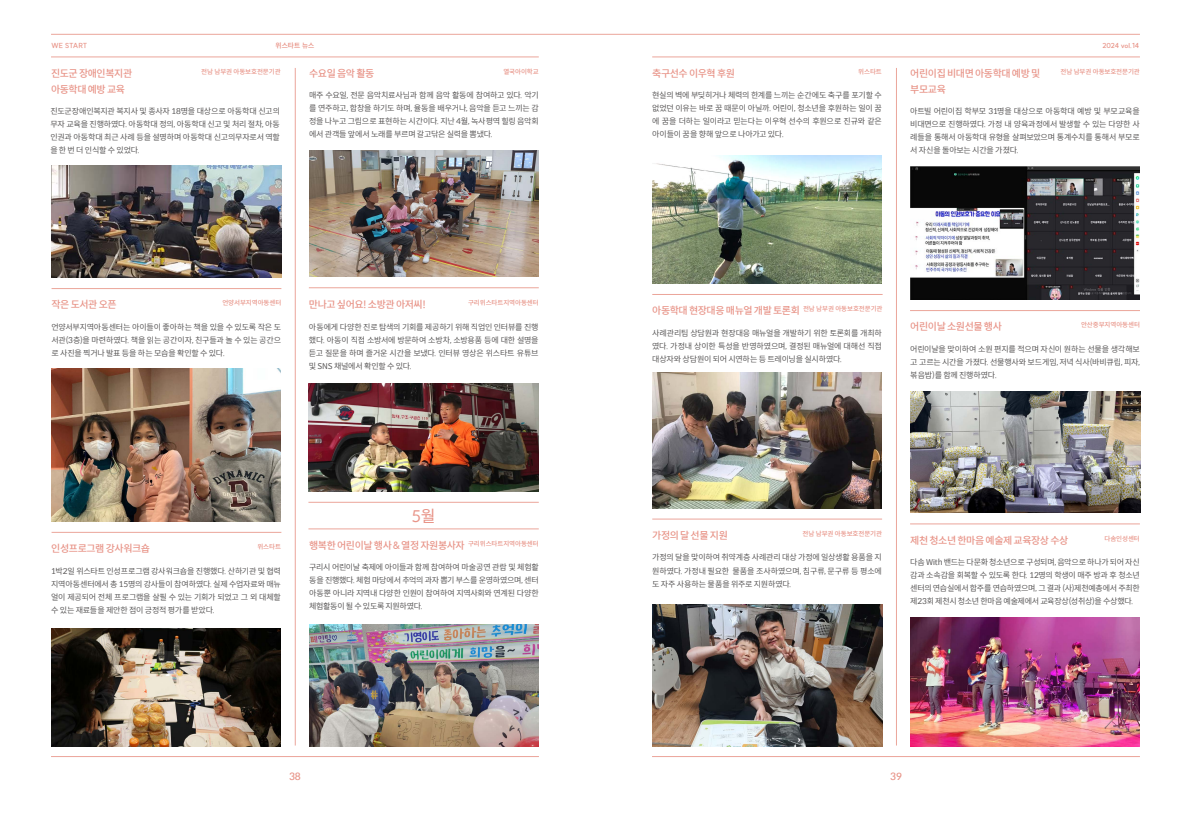
<style>
.page{position:relative;width:1191px;height:823px;background:#fff}
.page>*{position:absolute;margin:0;border:0;box-sizing:border-box;transform-origin:0 0}
.t1{font:16px "Spoqa Han Sans Neo";color:#e89488}
.t2{font:500 10px/16px "Spoqa Han Sans Neo";letter-spacing:-.04em;color:#e89488}
.t3{font:8px/13px "Spoqa Han Sans Neo";letter-spacing:-.03em;color:#595757;text-align:justify}
.t4{font:700 7px "SUIT";color:#e89488}
.t5{font:500 6.5px "Spoqa Han Sans Neo";letter-spacing:-.015em;color:#e89488}
</style>
<div class="page">
<hr style="left:51px;top:755px;width:488px;height:1px;background:#eba59a">
<hr style="left:51px;top:57px;width:488px;height:1px;background:#eba59a">
<hr style="left:295px;top:68px;width:1px;height:677px;background:#eba59a">
<img style="left:51px;top:628px;width:230px;height:118px">
<hr style="left:309px;top:287px;width:230px;height:1px;background:#eba59a">
<img style="left:309px;top:624px;width:230px;height:122px">
<hr style="left:52px;top:288px;width:229px;height:1px;background:#eba59a">
<hr style="left:52px;top:531px;width:229px;height:1px;background:#eba59a">
<img style="left:51px;top:368px;width:230px;height:153px">
<img style="left:51px;top:165px;width:230px;height:112px">
<img style="left:309px;top:383px;width:230px;height:108px">
<hr style="left:308px;top:501px;width:231px;height:1px;background:#eba59a">
<hr style="left:308px;top:528px;width:231px;height:1px;background:#eba59a">
<hr style="left:652px;top:57px;width:488px;height:1px;background:#eba59a">
<hr style="left:652px;top:755px;width:488px;height:1px;background:#eba59a">
<hr style="left:51px;top:34px;width:1089px;height:1px;background:#eba59a">
<hr style="left:896px;top:68px;width:1px;height:677px;background:#eba59a">
<hr style="left:652px;top:294px;width:230px;height:1px;background:#eba59a">
<img style="left:652px;top:155px;width:230px;height:128px">
<img style="left:910px;top:167px;width:229px;height:132px">
<hr style="left:910px;top:310px;width:230px;height:1px;background:#eba59a">
<img style="left:652px;top:604px;width:230px;height:142px">
<img style="left:910px;top:391px;width:230px;height:121px">
<hr style="left:910px;top:523px;width:229px;height:1px;background:#eba59a">
<img style="left:910px;top:617px;width:230px;height:129px">
<hr style="left:652px;top:518px;width:230px;height:1px;background:#eba59a">
<img style="left:652px;top:372px;width:230px;height:135px">
<img style="left:309px;top:150px;width:230px;height:126px">
<p class="t4" style="left:51px;top:42px;width:38px">WE START</p>
<p class="t4" style="left:275px;top:42px;width:40px">위스타트 뉴스</p>
<p class="t4" style="left:1102px;top:42px;width:38px">2024 vol.14</p>
<p class="t2" style="left:51px;top:65px;width:83px">진도군 장애인복지관 아동학대 예방 교육</p>
<p class="t5" style="left:201px;top:66px;width:81px">전남 남부권 아동보호전문기관</p>
<p class="t3" style="left:50px;top:104px;width:231px">진도군장애인복지관 복지사 및 종사자 18명을 대상으로 아동학대 신고의 무자 교육을 진행하였다. 아동학대 정의, 아동학대 신고 및 처리 절차, 아동 인권과 아동학대 최근 사례 등을 설명하며 아동학대 신고의무자로서 역할 을 한 번 더 인식할 수 있었다.</p>
<p class="t2" style="left:309px;top:65px;width:67px">수요일 음악 활동</p>
<p class="t5" style="left:503px;top:66px;width:37px">열국아이학교</p>
<p class="t3" style="left:309px;top:89px;width:231px">매주 수요일, 전문 음악치료사님과 함께 음악 활동에 참여하고 있다. 악기 를 연주하고, 합창을 하기도 하며, 율동을 배우거나, 음악을 듣고 느끼는 감 정을 나누고 그림으로 표현하는 시간이다. 지난 4월, 녹사평역 힐링 음악회 에서 관객들 앞에서 노래를 부르며 갈고닦은 실력을 뽐냈다.</p>
<p class="t2" style="left:652px;top:65px;width:84px">축구선수 이우혁 후원</p>
<p class="t5" style="left:858px;top:66px;width:25px">위스타트</p>
<p class="t3" style="left:652px;top:89px;width:231px">현실의 벽에 부딪히거나 체력의 한계를 느끼는 순간에도 축구를 포기할 수 없었던 이유는 바로 꿈 때문이 아닐까. 어린이, 청소년을 후원하는 일이 꿈 에 꿈을 더하는 일이라고 믿는다는 이우혁 선수의 후원으로 진규와 같은 아이들이 꿈을 향해 앞으로 나아가고 있다.</p>
<p class="t2" style="left:910px;top:65px;width:132px">어린이집 비대면 아동학대 예방 및 부모교육</p>
<p class="t5" style="left:1060px;top:66px;width:81px">전남 남부권 아동보호전문기관</p>
<p class="t3" style="left:910px;top:105px;width:231px">아트빌 어린이집 학부모 31명을 대상으로 아동학대 예방 및 부모교육을 비대면으로 진행하였다. 가정 내 양육과정에서 발생할 수 있는 다양한 사 례들을 통해서 아동학대 유형을 살펴보았으며 통계수치를 통해서 부모로 서 자신을 돌아보는 시간을 가졌다.</p>
<p class="t2" style="left:51px;top:296px;width:67px">작은 도서관 오픈</p>
<p class="t5" style="left:222px;top:298px;width:60px">언양서부지역아동센터</p>
<p class="t2" style="left:309px;top:296px;width:118px">만나고 싶어요! 소방관 아저씨!</p>
<p class="t5" style="left:468px;top:298px;width:72px">구리위스타트지역아동센터</p>
<p class="t2" style="left:652px;top:302px;width:232px">아동학대 현장대응 매뉴얼 개발 토론회 <sup>전남</sup> <sup>남부권</sup> <sup>아동보호전문기관</sup></p>
<p class="t3" style="left:51px;top:320px;width:231px">언양서부지역아동센터는 아이들이 좋아하는 책을 있을 수 있도록 작은 도 서관(3층)을 마련하였다. 책을 읽는 공간이자, 친구들과 놀 수 있는 공간으 로 사진을 찍거나 발표 등을 하는 모습을 확인할 수 있다.</p>
<p class="t3" style="left:309px;top:320px;width:231px">아동에게 다양한 진로 탐색의 기회를 제공하기 위해 직업인 인터뷰를 진행 했다. 아동이 직접 소방서에 방문하여 소방차, 소방용품 등에 대한 설명을 듣고 질문을 하며 즐거운 시간을 보냈다. 인터뷰 영상은 위스타트 유튜브 및 SNS 채널에서 확인할 수 있다.</p>
<p class="t3" style="left:652px;top:326px;width:231px">사례관리팀 상담원과 현장대응 매뉴얼을 개발하기 위한 토론회를 개최하 였다. 가정내 상이한 특성을 반영하였으며, 결정된 매뉴얼에 대해선 직접 대상자와 상담원이 되어 시연하는 등 트레이닝을 실시하였다.</p>
<p class="t2" style="left:910px;top:318px;width:93px">어린이날 소원선물 행사</p>
<p class="t5" style="left:1081px;top:320px;width:60px">안산중부지역아동센터</p>
<p class="t3" style="left:910px;top:342px;width:231px">어린이날을 맞이하여 소원 편지를 적으며 자신이 원하는 선물을 생각해보 고 고르는 시간을 가졌다. 선물행사와 보드게임, 저녁 식사(바비큐립, 피자, 볶음밥)를 함께 진행하였다.</p>
<h1 class="t1" style="left:411px;top:504px;width:25px">5월</h1>
<p class="t2" style="left:51px;top:540px;width:100px">인성프로그램 강사워크숍</p>
<p class="t5" style="left:257px;top:541px;width:25px">위스타트</p>
<p class="t3" style="left:51px;top:563px;width:231px">1박2일 위스타트 인성프로그램 강사워크숍을 진행했다. 산하기관 및 협력 지역아동센터에서 총 15명의 강사들이 참여하였다. 실제 수업자료와 매뉴 얼이 제공되어 전체 프로그램을 살필 수 있는 기회가 되었고 그 외 대체할 수 있는 재료들을 제안한 점이 긍정적 평가를 받았다.</p>
<p class="t2" style="left:309px;top:536px;width:231px">행복한 어린이날 행사 &amp; 열정 자원봉사자 <sup>구리위스타트지역아동센터</sup></p>
<p class="t3" style="left:309px;top:560px;width:231px">구리시 어린이날 축제에 아이들과 함께 참여하여 마술공연 관람 및 체험활 동을 진행했다. 체험 마당에서 추억의 과자 뽑기 부스를 운영하였으며, 센터 아동뿐 아니라 지역내 다양한 인원이 참여하여 지역사회와 연계된 다양한 체험활동이 될 수 있도록 지원하였다.</p>
<p class="t2" style="left:652px;top:526px;width:77px">가정의 달 선물 지원</p>
<p class="t5" style="left:802px;top:528px;width:81px">전남 남부권 아동보호전문기관</p>
<p class="t3" style="left:652px;top:550px;width:231px">가정의 달을 맞이하여 취약계층 사례관리 대상 가정에 일상생활 용품을 지 원하였다. 가정내 필요한 물품을 조사하였으며, 침구류, 문구류 등 평소에 도 자주 사용하는 물품을 위주로 지원하였다.</p>
<p class="t2" style="left:910px;top:531px;width:160px">제천 청소년 한마음 예술제 교육장상 수상</p>
<p class="t5" style="left:1104px;top:533px;width:37px">다솜인성센터</p>
<p class="t3" style="left:910px;top:555px;width:231px">다솜 With 밴드는 다문화 청소년으로 구성되며, 음악으로 하나가 되어 자신 감과 소속감을 회복할 수 있도록 한다. 12명의 학생이 매주 방과 후 청소년 센터의 연습실에서 합주를 연습하였으며, 그 결과 (사)제천예총에서 주최한 제23회 제천시 청소년 한마음 예술제에서 교육장상(성취상)을 수상했다.</p>
<p class="t2" style="left:289px;top:767px;width:13px">38</p>
<p class="t2" style="left:890px;top:767px;width:13px">39</p>
</div>
